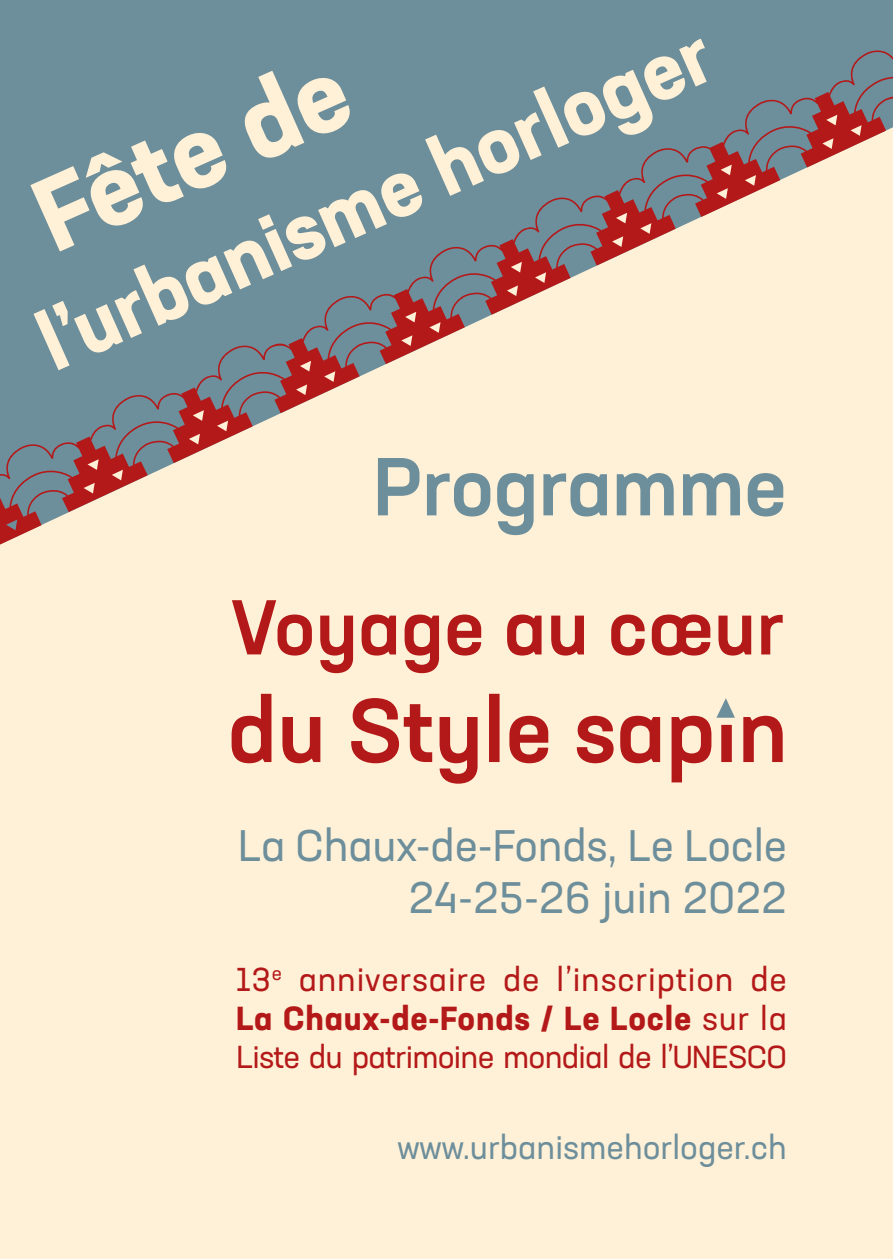
<style>
.page{position:relative;width:893px;height:1259px;background:#fff1d7}
.page>*{position:absolute;margin:0;border:0;box-sizing:border-box;transform-origin:0 0}
.t1{font:700 102.3px "Neusa Next Std";color:#fff1d7}
.t2{font:500 81px "Neusa Next Std";letter-spacing:-.005em;color:#6d8e9b}
.t3{font:700 80.1px "Neusa Next Std";color:#fff1d7}
.t4{font:43.8px/52.5px "Neusa Next Std";letter-spacing:-.005em;color:#6d8e9b;text-align:right}
.t5{font:33px "Neusa Next Std";color:#6d8e9b}
.t6{font:32.7px/39.3px "Neusa Next Std";letter-spacing:.025em;color:#b41919}
.t7{font:31.5px "Neusa Next Std";letter-spacing:-.025em;color:#b41919}
.s1{font-weight:700}
</style>
<div class="page">
<div style="left:0;top:0;width:893px;height:43px;background:#6d8e9b"></div>
<svg style="left:0;top:43px;width:893px;height:502px;fill:#6d8e9b"></svg>
<svg style="left:232px;top:600px;width:551px;height:73px"></svg>
<svg style="left:232px;top:694px;width:551px;height:89px"></svg>
<h3 class="t3" style="left:22px;top:299px;width:729px;rotate:-24deg">l’urbanisme horloger</h3>
<h1 class="t1" style="left:14px;top:160px;width:333px;rotate:-24deg">Fête de</h1>
<h2 class="t2" style="left:373px;top:435px;width:415px">Programme</h2>
<h3 class="t4" style="left:238px;top:818px;width:551px">La Chaux-de-Fonds, Le Locle<br>24-25-26 juin 2022</h3>
<p class="t6" style="left:236px;top:959px;width:552px">13<sup>e</sup> anniversaire de l’inscription de<br><span class="s1">La Chaux-de-Fonds / Le Locle</span> sur la</p>
<p class="t7" style="left:236px;top:1037px;width:552px">Liste du patrimoine mondial de l’UNESCO</p>
<p class="t5" style="left:397px;top:1126px;width:391px">www.urbanismehorloger.ch</p>
</div>
